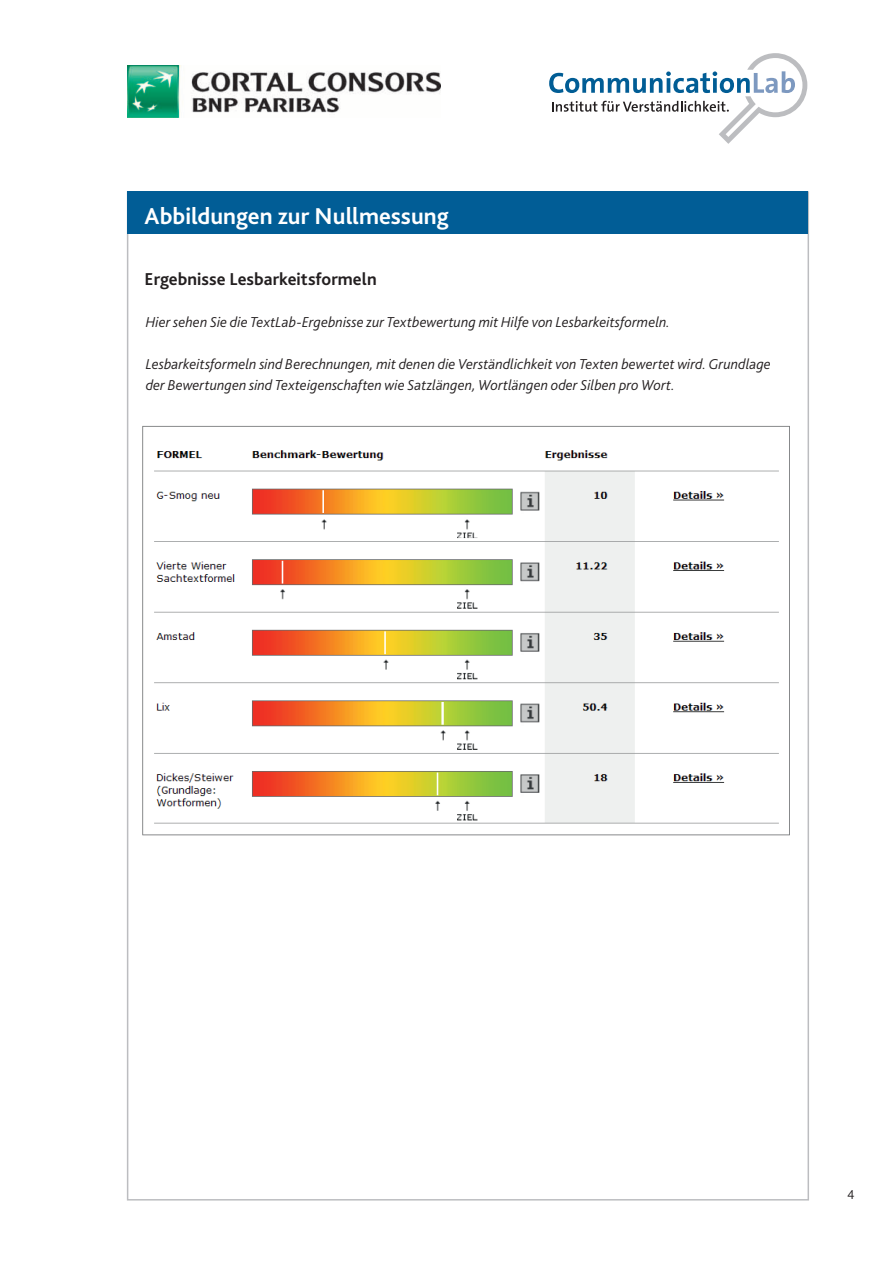
<style>
.page{position:relative;width:893px;height:1263px;background:#fff}
.page>*{position:absolute;margin:0;border:0;box-sizing:border-box;transform-origin:0 0}
.t1{font:700 24px "Bliss 2";color:#fff}
.t2{font:700 18px "Bliss 2";color:#231f20}
.t3{font:italic 300 15px/21px "Bliss 2";color:#231f20}
.t4{font:300 13.5px "Bliss 2";color:#231f20}
</style>
<div class="page">
<svg style="left:549px;top:53px;width:258px;height:91px"></svg>
<img style="left:128px;top:66px;width:312px;height:52px">
<div style="left:128px;top:191px;width:680px;height:43px;background:#015d96"></div>
<img style="left:142px;top:425px;width:648px;height:411px">
<h1 class="t1" style="left:145px;top:206px;width:306px">Abbildungen zur Nullmessung</h1>
<p class="t2" style="left:145px;top:272px;width:233px">Ergebnisse Lesbarkeitsformeln</p>
<p class="t3" style="left:146px;top:313px;width:525px">Hier sehen Sie die TextLab-Ergebnisse zur Textbewertung mit Hilfe von Lesbarkeitsformeln.</p>
<p class="t3" style="left:146px;top:355px;width:626px">Lesbarkeitsformeln sind Berechnungen, mit denen die Verständlichkeit von Texten bewertet wird. Grundlage der Bewertungen sind Texteigenschaften wie Satzlängen, Wortlängen oder Silben pro Wort.</p>
<p class="t4" style="left:847px;top:1189px;width:9px">4</p>
</div>
